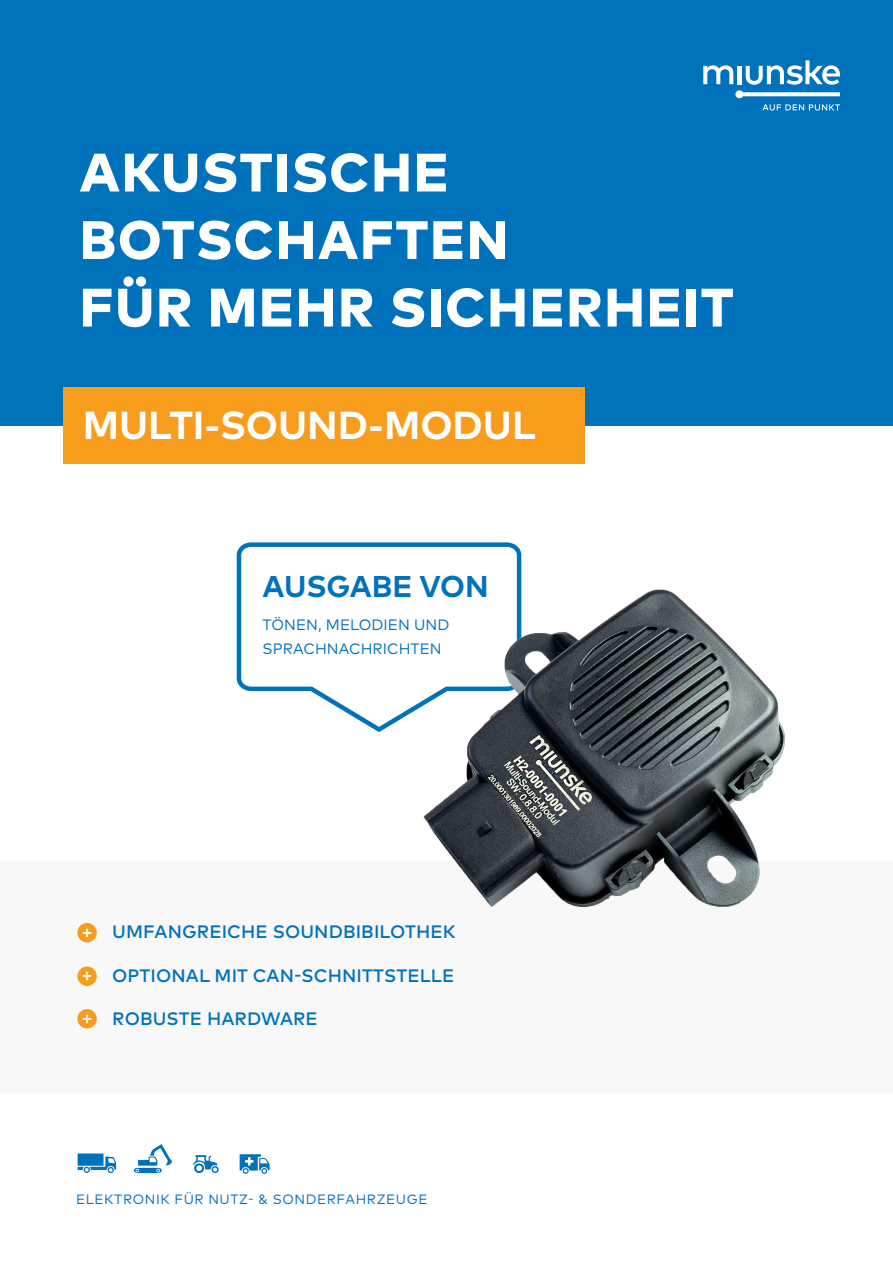
<style>
.page{position:relative;width:893px;height:1263px;background:#fff}
.page>*{position:absolute;margin:0;border:0;box-sizing:border-box;transform-origin:0 0}
.t1{font:800 54px "Mark Pro";letter-spacing:.03em;color:#fff}
.t2{font:700 39px "Mark Pro";color:#fff}
.t3{font:700 30px "Mark Pro";color:#0072bc}
.t4{font:500 18.9px "Mark Pro";color:#fff}
.t5{font:500 18px "Mark Pro";letter-spacing:.005em;color:#0072bc}
.t6{font:15px "Mark Pro";letter-spacing:.005em;color:#0072bc}
.t7{font:13.5px "Mark Pro";letter-spacing:.045em;color:#0072bc}
</style>
<div class="page">
<div style="left:0;top:861px;width:893px;height:232px;background:#f8f8f8"></div>
<div style="left:0;top:0;width:893px;height:425px;background:#0072bc"></div>
<div style="left:63px;top:387px;width:522px;height:76px;background:#f89c1c"></div>
<svg style="left:194px;top:1163px;width:10px;height:10px"></svg>
<div style="left:78px;top:1153px;width:26px;height:13px;background:#0072bc"></div>
<svg style="left:134px;top:1144px;width:38px;height:29px"></svg>
<svg style="left:193px;top:1155px;width:26px;height:16px"></svg>
<svg style="left:78px;top:1156px;width:39px;height:17px"></svg>
<svg style="left:240px;top:1154px;width:30px;height:20px"></svg>
<div style="left:77px;top:923px;width:20px;height:19px;background:#f89c1c;border-radius:50%"></div>
<div style="left:77px;top:966px;width:20px;height:20px;background:#f89c1c;border-radius:50%"></div>
<div style="left:77px;top:1009px;width:20px;height:19px;background:#f89c1c;border-radius:50%"></div>
<svg style="left:703px;top:60px;width:137px;height:38px"></svg>
<svg style="left:762px;top:104px;width:78px;height:7px"></svg>
<svg style="left:236px;top:542px;width:286px;height:190px"></svg>
<img style="left:408px;top:575px;width:377px;height:332px">
<p class="t1" style="left:80px;top:131px;width:371px">AKUSTISCHE</p>
<p class="t1" style="left:80px;top:198px;width:430px">BOTSCHAFTEN</p>
<p class="t1" style="left:80px;top:266px;width:655px">FÜR MEHR SICHERHEIT</p>
<p class="t2" style="left:83px;top:395px;width:454px">MULTI-SOUND-MODUL</p>
<p class="t3" style="left:263px;top:563px;width:228px">AUSGABE VON</p>
<p class="t6" style="left:263px;top:613px;width:188px">TÖNEN, MELODIEN UND</p>
<p class="t6" style="left:263px;top:637px;width:181px">SPRACHNACHRICHTEN</p>
<p class="t4" style="left:81px;top:917px;width:13px">+</p>
<p class="t4" style="left:81px;top:960px;width:13px">+</p>
<p class="t4" style="left:81px;top:1003px;width:13px">+</p>
<p class="t5" style="left:112px;top:918px;width:345px">UMFANGREICHE SOUNDBIBILOTHEK</p>
<p class="t5" style="left:112px;top:962px;width:343px">OPTIONAL MIT CAN-SCHNITTSTELLE</p>
<p class="t5" style="left:112px;top:1005px;width:207px">ROBUSTE HARDWARE</p>
<p class="t7" style="left:76px;top:1189px;width:353px">ELEKTRONIK FÜR NUTZ- &amp; SONDERFAHRZEUGE</p>
</div>
